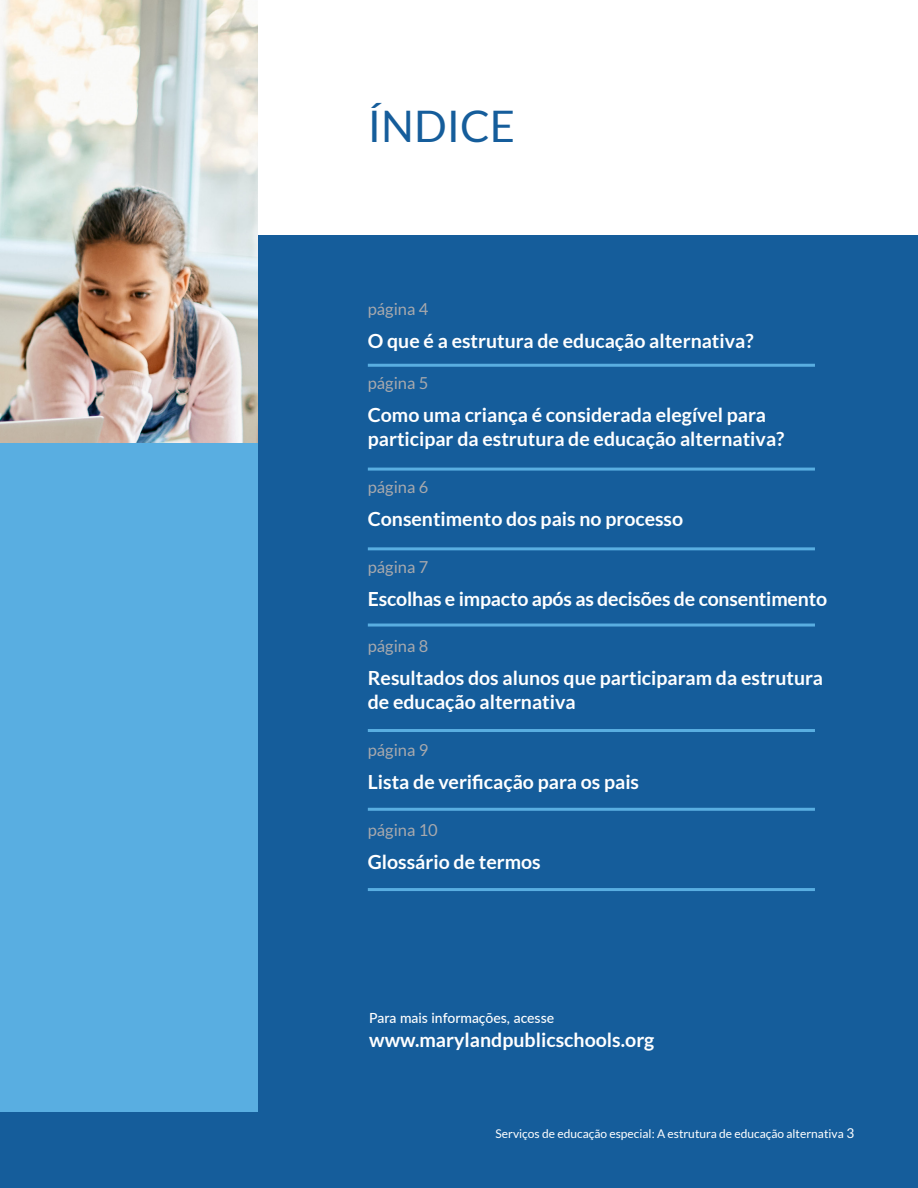
<style>
.page{position:relative;width:918px;height:1188px;background:#fff}
.page>*{position:absolute;margin:0;border:0;box-sizing:border-box;transform-origin:0 0}
.t1{font:43.5px "Lato";color:#155d9b}
.TOC_Text{font:700 19.5px/24px "Lato";color:#fff}
.TOC_Page{font:16.5px "Lato";color:#a8a9ad}
.t2{font:500 13.95px "Lato";color:#fff}
.Folio_right{font:12px "Lato";color:#fff}
.s1{font-size:13.5px}
</style>
<div class="page">
<div style="left:0;top:235px;width:918px;height:953px;background:#155d9b"></div>
<img style="left:0;top:0;width:257px;height:443px">
<div style="left:0;top:443px;width:257px;height:668px;background:#59aee1"></div>
<hr style="left:368px;top:364px;width:447px;height:3px;background:#59aee1">
<hr style="left:368px;top:468px;width:447px;height:3px;background:#59aee1">
<hr style="left:368px;top:547px;width:447px;height:3px;background:#59aee1">
<hr style="left:368px;top:624px;width:447px;height:3px;background:#59aee1">
<hr style="left:368px;top:729px;width:447px;height:3px;background:#59aee1">
<hr style="left:368px;top:808px;width:447px;height:3px;background:#59aee1">
<hr style="left:368px;top:888px;width:447px;height:3px;background:#59aee1">
<p class="t1" style="left:368px;top:102px;width:149px">ÍNDICE</p>
<p class="TOC_Page" style="left:368px;top:300px;width:62px">página 4</p>
<p class="TOC_Text" style="left:368px;top:328px;width:387px">O que é a estrutura de educação alternativa?</p>
<p class="TOC_Page" style="left:368px;top:374px;width:62px">página 5</p>
<p class="TOC_Text" style="left:368px;top:403px;width:418px">Como uma criança é considerada elegível para participar da estrutura de educação alternativa?</p>
<p class="TOC_Page" style="left:368px;top:478px;width:62px">página 6</p>
<p class="TOC_Text" style="left:368px;top:507px;width:317px">Consentimento dos pais no processo</p>
<p class="TOC_Page" style="left:368px;top:558px;width:62px">página 7</p>
<p class="TOC_Text" style="left:368px;top:586px;width:461px">Escolhas e impacto após as decisões de consentimento</p>
<p class="TOC_Page" style="left:368px;top:637px;width:62px">página 8</p>
<p class="TOC_Text" style="left:368px;top:666px;width:457px">Resultados dos alunos que participaram da estrutura de educação alternativa</p>
<p class="TOC_Page" style="left:368px;top:741px;width:62px">página 9</p>
<p class="TOC_Text" style="left:368px;top:770px;width:273px">Lista de verificação para os pais</p>
<p class="TOC_Page" style="left:368px;top:821px;width:71px">página 10</p>
<p class="TOC_Text" style="left:368px;top:849px;width:175px">Glossário de termos</p>
<p class="t2" style="left:369px;top:1008px;width:186px">Para mais informações, acesse</p>
<p class="TOC_Text" style="left:369px;top:1027px;width:287px">www.marylandpublicschools.org</p>
<p class="Folio_right" style="left:496px;top:1127px;width:360px">Serviços de educação especial: A estrutura de educação alternativa <span class="s1">3</span></p>
</div>
